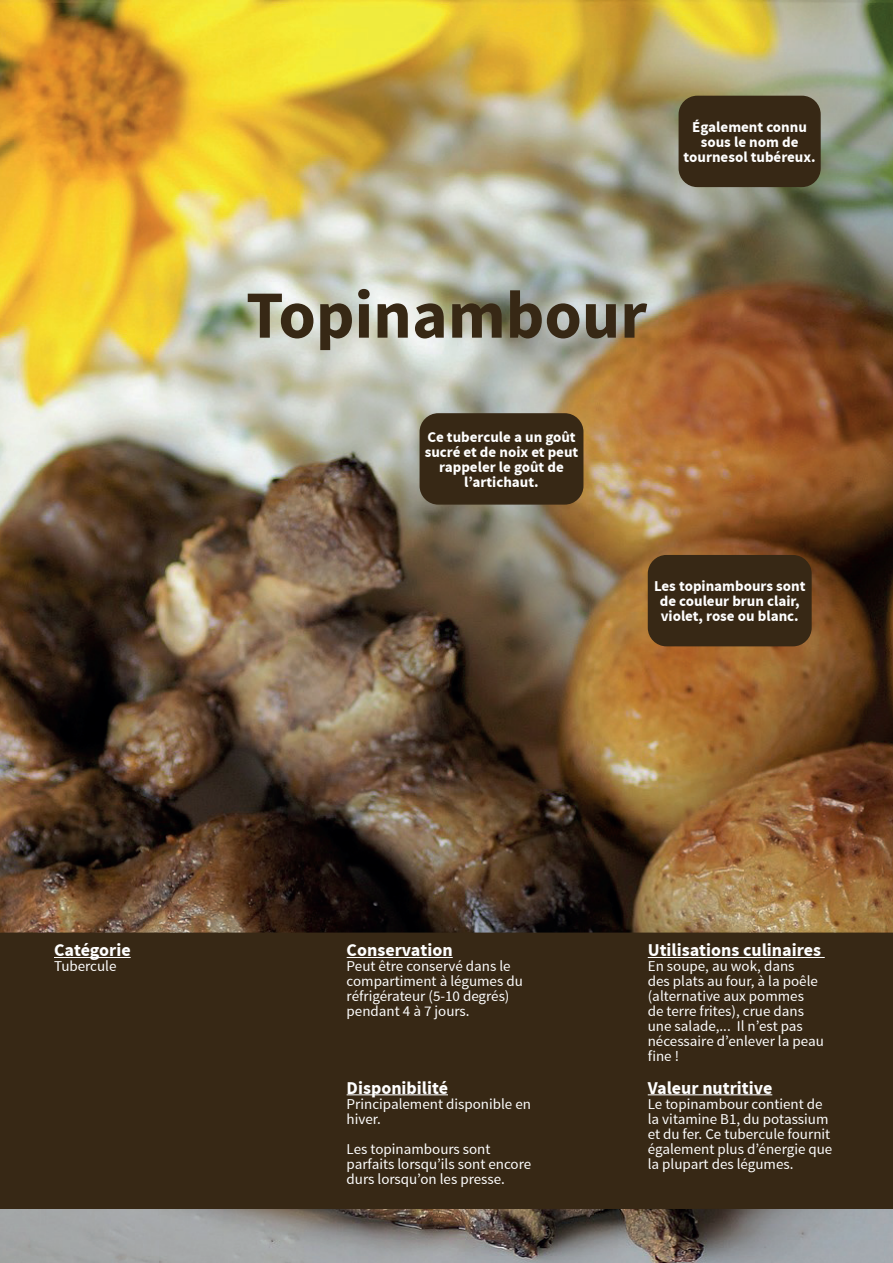
<style>
.page{position:relative;width:893px;height:1263px;background:#fff}
.page>*{position:absolute;margin:0;border:0;box-sizing:border-box;transform-origin:0 0}
.t1{font:700 67.5px "Source Sans Pro";color:#372815}
.t2{font:700 18px "Source Sans Pro";color:#fff}
.t3{font:15px/15px "Source Sans Pro";color:#fff}
.t4{font:700 15px/15px "Source Sans Pro";color:#fff;text-align:center}
</style>
<div class="page">
<img style="left:0;top:0;width:893px;height:1263px">
<div style="left:0;top:932px;width:893px;height:277px;background:#372815"></div>
<hr style="left:347px;top:957px;width:106px;height:1px;background:#fff">
<hr style="left:54px;top:957px;width:77px;height:1px;background:#fff">
<hr style="left:347px;top:1094px;width:101px;height:1px;background:#fff">
<hr style="left:648px;top:957px;width:177px;height:1px;background:#fff">
<hr style="left:648px;top:1094px;width:124px;height:1px;background:#fff">
<div style="left:679px;top:96px;width:141px;height:90px;background:#372815;border-radius:18px"></div>
<div style="left:679px;top:96px;width:142px;height:91px;border:2px solid #372815;border-radius:18px"></div>
<div style="left:648px;top:556px;width:163px;height:90px;background:#372815;border-radius:18px"></div>
<div style="left:648px;top:555px;width:164px;height:91px;border:2px solid #372815;border-radius:18px"></div>
<div style="left:420px;top:414px;width:163px;height:90px;background:#372815;border-radius:18px"></div>
<div style="left:420px;top:413px;width:163px;height:92px;border:2px solid #372815;border-radius:18px"></div>
<p class="t4" style="left:684px;top:120px;width:134px">Également connu sous le nom de tournesol tubéreux.</p>
<h1 class="t1" style="left:246px;top:277px;width:402px">Topinambour</h1>
<p class="t4" style="left:425px;top:430px;width:155px">Ce tubercule a un goût sucré et de noix et peut rappeler le goût de l’artichaut.</p>
<p class="t4" style="left:654px;top:579px;width:153px">Les topinambours sont de couleur brun clair, violet, rose ou blanc.</p>
<p class="t2" style="left:54px;top:940px;width:78px">Catégorie</p>
<p class="t3" style="left:54px;top:959px;width:64px">Tubercule</p>
<p class="t2" style="left:347px;top:940px;width:108px">Conservation</p>
<p class="t3" style="left:347px;top:959px;width:178px">Peut être conservé dans le compartiment à légumes du réfrigérateur (5-10 degrés) pendant 4 à 7 jours.</p>
<p class="t2" style="left:347px;top:1077px;width:103px">Disponibilité</p>
<p class="t3" style="left:347px;top:1096px;width:186px">Principalement disponible en hiver.</p>
<p class="t3" style="left:347px;top:1141px;width:186px">Les topinambours sont parfaits lorsqu’ils sont encore durs lorsqu’on les presse.</p>
<p class="t2" style="left:648px;top:940px;width:175px">Utilisations culinaires</p>
<p class="t3" style="left:648px;top:959px;width:178px">En soupe, au wok, dans<br>des plats au four, à la poêle (alternative aux pommes<br>de terre frites), crue dans une salade,... Il n’est pas nécessaire d’enlever la peau fine !</p>
<p class="t2" style="left:648px;top:1077px;width:126px">Valeur nutritive</p>
<p class="t3" style="left:648px;top:1096px;width:186px">Le topinambour contient de la vitamine B1, du potassium et du fer. Ce tubercule fournit également plus d’énergie que la plupart des légumes.</p>
</div>
